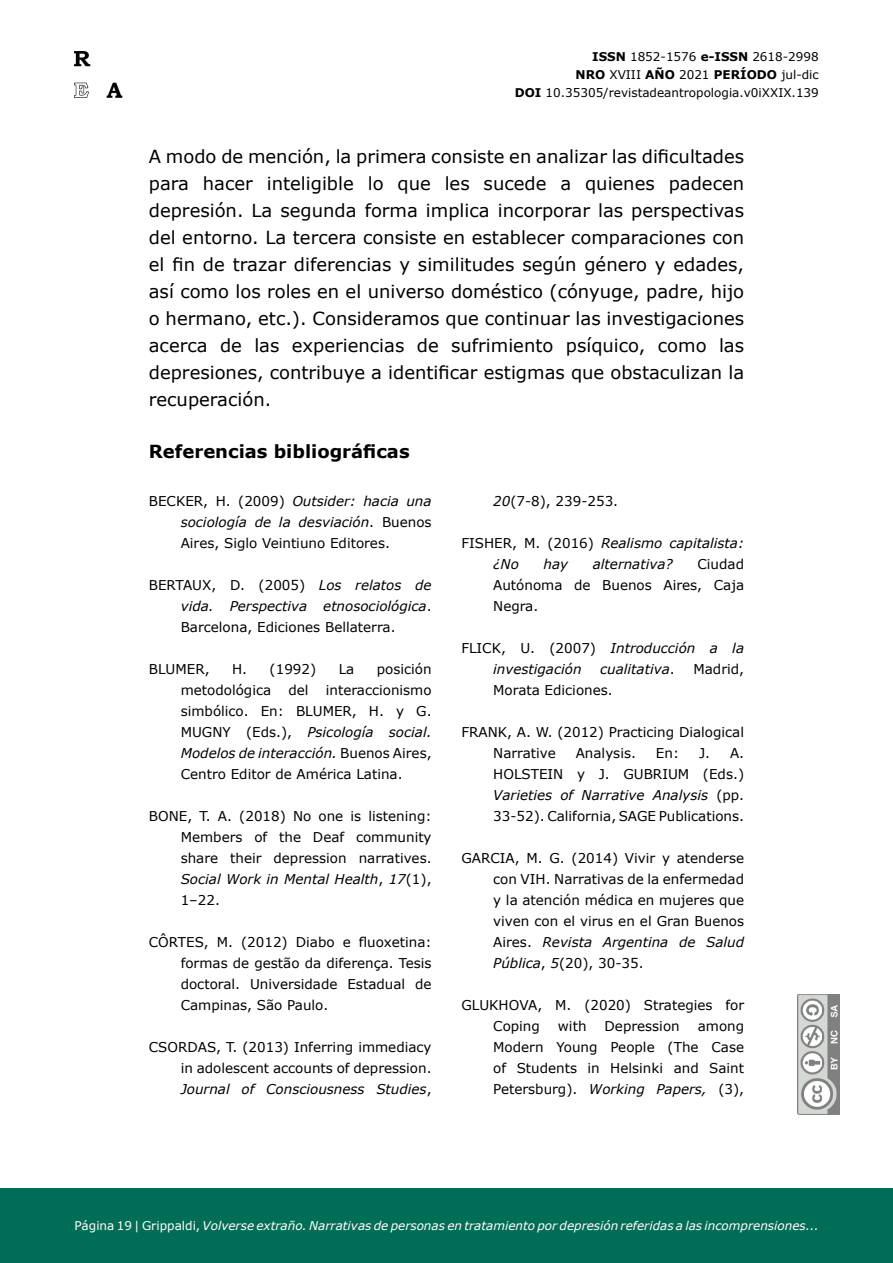
<style>
.page{position:relative;width:893px;height:1263px;background:#fff}
.page>*{position:absolute;margin:0;border:0;box-sizing:border-box;transform-origin:0 0}
.t1{font:18px/27px "Verdana";color:#000;text-align:justify}
.t2{font:700 18px "Verdana";color:#000}
.t3{font:13.5px/21px "Verdana";color:#000;text-align:justify}
.t4{font:italic 13.5px/21px "Verdana";color:#000}
.t5{font:italic 12px "Verdana";color:#fff}
.t6{font:12px/18px "Verdana";color:#000;text-align:right}
.s1{font-weight:700}
.s2{font-style:italic}
.s3{font-style:normal}
</style>
<div class="page">
<img style="left:798px;top:994px;width:42px;height:120px">
<div style="left:0;top:1188px;width:893px;height:75px;background:#006e56"></div>
<img style="left:74px;top:52px;width:49px;height:45px">
<p class="t6" style="left:515px;top:47px;width:306px"><span class="s1">ISSN</span> 1852-1576 <span class="s1">e-ISSN</span> 2618-2998<br><span class="s1">NRO</span> XVIII <span class="s1">AÑO</span> 2021 <span class="s1">PERÍODO</span> jul-dic<br><span class="s1">DOI</span> 10.35305/revistadeantropologia.v0iXXIX.139</p>
<p class="t1" style="left:149px;top:142px;width:597px">A modo de mención, la primera consiste en analizar las dificultades para hacer inteligible lo que les sucede a quienes padecen depresión. La segunda forma implica incorporar las perspectivas del entorno. La tercera consiste en establecer comparaciones con el fin de trazar diferencias y similitudes según género y edades, así como los roles en el universo doméstico (cónyuge, padre, hijo o hermano, etc.). Consideramos que continuar las investigaciones acerca de las experiencias de sufrimiento psíquico, como las depresiones, contribuye a identificar estigmas que obstaculizan la recuperación.</p>
<h1 class="t2" style="left:149px;top:439px;width:262px">Referencias bibliográficas</h1>
<p class="t3" style="left:181px;top:491px;width:252px;text-indent:-32px">BECKER, H. (2009) <span class="s2">Outsider: hacia una sociología de la desviación</span>. Buenos Aires, Siglo Veintiuno Editores.</p>
<p class="t3" style="left:181px;top:575px;width:252px;text-indent:-32px">BERTAUX, D. (2005) <span class="s2">Los relatos de vida. Perspectiva etnosociológica</span>.<br>Barcelona, Ediciones Bellaterra.</p>
<p class="t3" style="left:149px;top:659px;width:62px">BLUMER,</p>
<p class="t3" style="left:232px;top:659px;width:86px">H. (1992)</p>
<p class="t3" style="left:339px;top:659px;width:17px">La</p>
<p class="t3" style="left:377px;top:659px;width:56px">posición</p>
<p class="t3" style="left:181px;top:680px;width:92px">metodológica</p>
<p class="t3" style="left:288px;top:680px;width:22px">del</p>
<p class="t3" style="left:493px;top:490px;width:126px"><span class="s2">20</span>(7-8), 239-253.</p>
<p class="t4" style="left:493px;top:532px;width:252px;text-indent:-32px"><span class="s3">FISHER, M. (2016)</span> Realismo capitalista: ¿No</p>
<p class="t3" style="left:493px;top:553px;width:252px;text-indent:204px">Ciudad Autónoma de Buenos Aires, Caja Negra.</p>
<p class="t4" style="left:493px;top:637px;width:252px;text-indent:-32px"><span class="s3">FLICK, U. (2007)</span> Introducción a la investigación</p>
<p class="t4" style="left:544px;top:553px;width:26px">hay</p>
<p class="t4" style="left:593px;top:553px;width:82px">alternativa?</p>
<p class="t4" style="left:600px;top:658px;width:76px">cualitativa<span class="s3">.</span></p>
<p class="t3" style="left:693px;top:658px;width:52px">Madrid,</p>
<p class="t3" style="left:493px;top:679px;width:121px">Morata Ediciones.</p>
<p class="t3" style="left:493px;top:721px;width:252px;text-indent:-32px">FRANK, A. W. (2012) Practicing Dialogical<br>Narrative</p>
<p class="t3" style="left:181px;top:680px;width:252px;text-indent:145px">interaccionismo simbólico. En: BLUMER, H. y G.<br>MUGNY (Eds.), <span class="s2">Psicología social.<br>Modelos de interacción.</span> Buenos Aires, Centro Editor de América Latina.</p>
<p class="t3" style="left:181px;top:806px;width:252px;text-indent:-32px">BONE, T. A. (2018) No one is listening:<br>Members of the Deaf community share their depression narratives.<br><span class="s2">Social Work in Mental Health</span>, <span class="s2">17</span>(1), 1–22.</p>
<p class="t3" style="left:181px;top:932px;width:252px;text-indent:-32px">CÔRTES, M. (2012) Diabo e fluoxetina: formas de gestão da diferença. Tesis doctoral. Universidade Estadual de Campinas, São Paulo.</p>
<p class="t3" style="left:181px;top:1037px;width:252px;text-indent:-32px">CSORDAS, T. (2013) Inferring immediacy in adolescent accounts of depression.<br><span class="s2">Journal of Consciousness Studies</span>,</p>
<p class="t3" style="left:576px;top:742px;width:62px">Analysis.</p>
<p class="t3" style="left:656px;top:742px;width:25px">En:</p>
<p class="t3" style="left:493px;top:742px;width:252px;text-indent:206px">J. A.<br>HOLSTEIN y J. GUBRIUM (Eds.)<br><span class="s2">Varieties of Narrative Analysis</span> (pp.<br>33-52). California, SAGE Publications.</p>
<p class="t3" style="left:493px;top:847px;width:252px;text-indent:-32px">GARCIA, M. G. (2014) Vivir y atenderse con VIH. Narrativas de la enfermedad y la atención médica en mujeres que viven con el virus en el Gran Buenos Aires. <span class="s2">Revista Argentina de Salud Pública</span>, <span class="s2">5</span>(20), 30-35.</p>
<p class="t3" style="left:493px;top:994px;width:252px;text-indent:-32px">GLUKHOVA, M. (2020) Strategies for<br>Coping</p>
<p class="t3" style="left:558px;top:1015px;width:30px">with</p>
<p class="t3" style="left:605px;top:1015px;width:77px">Depression</p>
<p class="t3" style="left:493px;top:1015px;width:252px;text-indent:204px">among Modern Young People (The Case of Students in Helsinki and Saint Petersburg). <span class="s2">Working Papers,</span> (3),</p>
<p class="t5" style="left:74px;top:1217px;width:746px"><span class="s3">Página 19 | Grippaldi,</span> Volverse extraño. Narrativas de personas en tratamiento por depresión referidas a las incomprensiones...</p>
</div>
